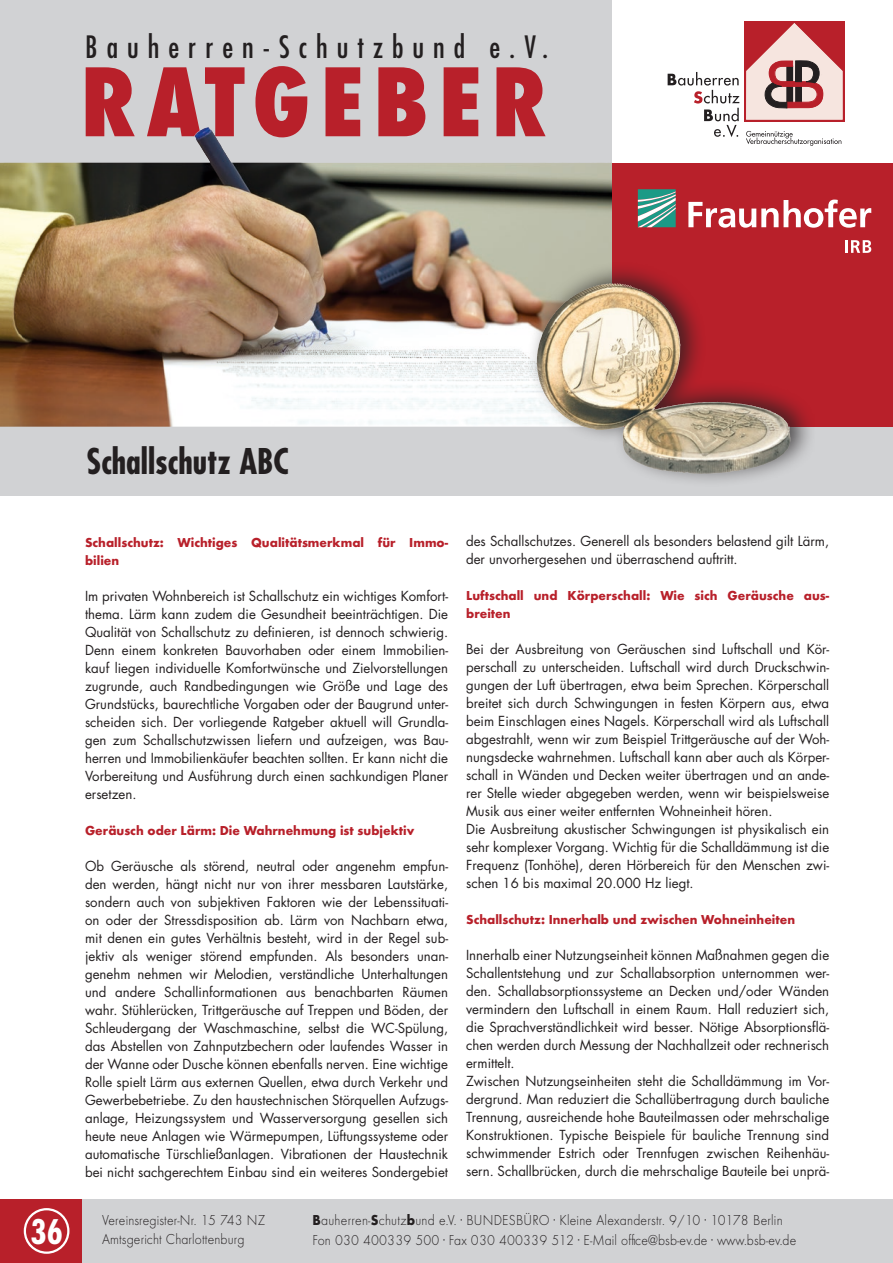
<style>
.page{position:relative;width:893px;height:1263px;background:#fff}
.page>*{position:absolute;margin:0;border:0;box-sizing:border-box;transform-origin:0 0}
.t1{font:103.5px "Futura Ext Bld Cnd";letter-spacing:.1em;color:#b8202a}
.t2{font:700 condensed 34.5px "Futura";color:#231f20}
.t3{font:700 condensed 33px "Futura";color:#fff}
.t4{font:condensed 30px "Futura";letter-spacing:.3em;color:#231f20}
.t5{font:15px/19.5px "Futura Lgt";letter-spacing:.01em;color:#231f20;scale:.91 1}
.t6{font:13.5px/18px "Futura";color:#231f20;text-align:justify}
.t7{font:13.5px/18px "Futura Bld";color:#b8202a}
.s1{font-family:"Futura Bld"}
</style>
<div class="page">
<div style="left:0;top:0;width:893px;height:496px;background:#d1d2d4"></div>
<img style="left:0;top:127px;width:612px;height:300px">
<div style="left:612px;top:0;width:281px;height:197px;background:#fff"></div>
<div style="left:612px;top:163px;width:281px;height:264px;background:#b8202a"></div>
<div style="left:0;top:1199px;width:893px;height:64px;background:#d1d2d4"></div>
<div style="left:0;top:1199px;width:82px;height:64px;background:#b8202a"></div>
<svg style="left:221px;top:147px;width:391px;height:16px"></svg>
<svg style="left:0;top:147px;width:210px;height:16px"></svg>
<div style="left:744px;top:21px;width:100px;height:101px;background:#b8202a"></div>
<svg style="left:668px;top:72px;width:72px;height:65px"></svg>
<svg style="left:746px;top:23px;width:97px;height:123px"></svg>
<div style="left:527px;top:261px;width:290px;height:227px;background:#231f20;opacity:.75"></div>
<img style="left:537px;top:283px;width:83px;height:88px">
<svg style="left:638px;top:189px;width:38px;height:38px"></svg>
<svg style="left:688px;top:200px;width:183px;height:28px"></svg>
<svg style="left:845px;top:240px;width:26px;height:13px"></svg>
<div style="left:24px;top:1208px;width:45px;height:46px;border:2px solid #fff;border-radius:50%"></div>
<h3 class="t4" style="left:85px;top:28px;width:465px">Bauherren-Schutzbund e.V.</h3>
<h1 class="t1" style="left:81px;top:33px;width:467px">RATGEBER</h1>
<p class="t2" style="left:86px;top:439px;width:204px">Schallschutz ABC</p>
<p class="t3" style="left:31px;top:1210px;width:34px">36</p>
<p class="t7" style="left:85px;top:534px;width:365px">Schallschutz: Wichtiges Qualitätsmerkmal für Immo&shy;bilien</p>
<p class="t6" style="left:85px;top:586px;width:365px">Im privaten Wohnbereich ist Schallschutz ein wichtiges Komfort&shy;thema. Lärm kann zudem die Gesundheit beeinträchtigen. Die Qualität von Schallschutz zu definieren, ist dennoch schwierig.<br>Denn einem konkreten Bauvorhaben oder einem Immobilien&shy;kauf liegen individuelle Komfortwünsche und Zielvorstellungen zugrunde, auch Randbedingungen wie Größe und Lage des Grundstücks, baurechtliche Vorgaben oder der Baugrund unter&shy;scheiden sich. Der vorliegende Ratgeber aktuell will Grundla&shy;gen zum Schallschutzwissen liefern und aufzeigen, was Bau&shy;herren und Immobilienkäufer beachten sollten. Er kann nicht die Vorbereitung und Ausführung durch einen sachkundigen Planer ersetzen.</p>
<p class="t7" style="left:85px;top:822px;width:331px">Geräusch oder Lärm: Die Wahrnehmung ist subjektiv</p>
<p class="t6" style="left:85px;top:856px;width:365px">Ob Geräusche als störend, neutral oder angenehm empfun&shy;den werden, hängt nicht nur von ihrer messbaren Lautstärke, sondern auch von subjektiven Faktoren wie der Lebenssituati&shy;on oder der Stressdisposition ab. Lärm von Nachbarn etwa, mit denen ein gutes Verhältnis besteht, wird in der Regel sub&shy;jektiv als weniger störend empfunden. Als besonders unan&shy;genehm nehmen wir Melodien, verständliche Unterhaltungen und andere Schallinformationen aus benachbarten Räumen wahr. Stühlerücken, Trittgeräusche auf Treppen und Böden, der Schleudergang der Waschmaschine, selbst die WC-Spülung, das Abstellen von Zahnputzbechern oder laufendes Wasser in der Wanne oder Dusche können ebenfalls nerven. Eine wichtige Rolle spielt Lärm aus externen Quellen, etwa durch Verkehr und Gewerbebetriebe. Zu den haustechnischen Störquellen Aufzugs&shy;anlage, Heizungssystem und Wasserversorgung gesellen sich heute neue Anlagen wie Wärmepumpen, Lüftungssysteme oder automatische Türschließanlagen. Vibrationen der Haustechnik bei nicht sachgerechtem Einbau sind ein weiteres Sondergebiet</p>
<p class="t6" style="left:466px;top:532px;width:365px">des Schallschutzes. Generell als besonders belastend gilt Lärm, der unvorhergesehen und überraschend auftritt.</p>
<p class="t7" style="left:466px;top:588px;width:365px">Luftschall und Körperschall: Wie sich Geräusche aus&shy;breiten</p>
<p class="t6" style="left:466px;top:640px;width:365px">Bei der Ausbreitung von Geräuschen sind Luftschall und Kör&shy;perschall zu unterscheiden. Luftschall wird durch Druckschwin&shy;gungen der Luft übertragen, etwa beim Sprechen. Körperschall breitet sich durch Schwingungen in festen Körpern aus, etwa beim Einschlagen eines Nagels. Körperschall wird als Luftschall abgestrahlt, wenn wir zum Beispiel Trittgeräusche auf der Woh&shy;nungsdecke wahrnehmen. Luftschall kann aber auch als Körper&shy;schall in Wänden und Decken weiter übertragen und an ande&shy;rer Stelle wieder abgegeben werden, wenn wir beispielsweise Musik aus einer weiter entfernten Wohneinheit hören.</p>
<p class="t6" style="left:466px;top:820px;width:365px">Die Ausbreitung akustischer Schwingungen ist physikalisch ein sehr komplexer Vorgang. Wichtig für die Schalldämmung ist die Frequenz (Tonhöhe), deren Hörbereich für den Menschen zwi&shy;schen 16 bis maximal 20.000 Hz liegt.</p>
<p class="t7" style="left:466px;top:912px;width:331px">Schallschutz: Innerhalb und zwischen Wohneinheiten</p>
<p class="t6" style="left:466px;top:946px;width:365px">Innerhalb einer Nutzungseinheit können Maßnahmen gegen die Schallentstehung und zur Schallabsorption unternommen wer&shy;den. Schallabsorptionssysteme an Decken und/oder Wänden vermindern den Luftschall in einem Raum. Hall reduziert sich, die Sprachverständlichkeit wird besser. Nötige Absorptionsflä&shy;chen werden durch Messung der Nachhallzeit oder rechnerisch ermittelt.</p>
<p class="t6" style="left:466px;top:1072px;width:365px">Zwischen Nutzungseinheiten steht die Schalldämmung im Vor&shy;dergrund. Man reduziert die Schallübertragung durch bauliche Trennung, ausreichende hohe Bauteilmassen oder mehrschalige Konstruktionen. Typische Beispiele für bauliche Trennung sind schwimmender Estrich oder Trennfugen zwischen Reihenhäu&shy;sern. Schallbrücken, durch die mehrschalige Bauteile bei unprä-</p>
<p class="t5" style="left:102px;top:1211px;width:181px">Vereinsregister-Nr. 15 743 NZ<br>Amtsgericht Charlottenburg</p>
<p class="t5" style="left:313px;top:1212px;width:533px"><span class="s1">B</span>auherren-<span class="s1">S</span>chutz<span class="s1">b</span>und e.V. · BUNDESBÜRO · Kleine Alexanderstr. 9/10 · 10178 Berlin<br>Fon 030 400339 500 · Fax 030 400339 512 · E-Mail office@bsb-ev.de · www.bsb-ev.de</p>
</div>
